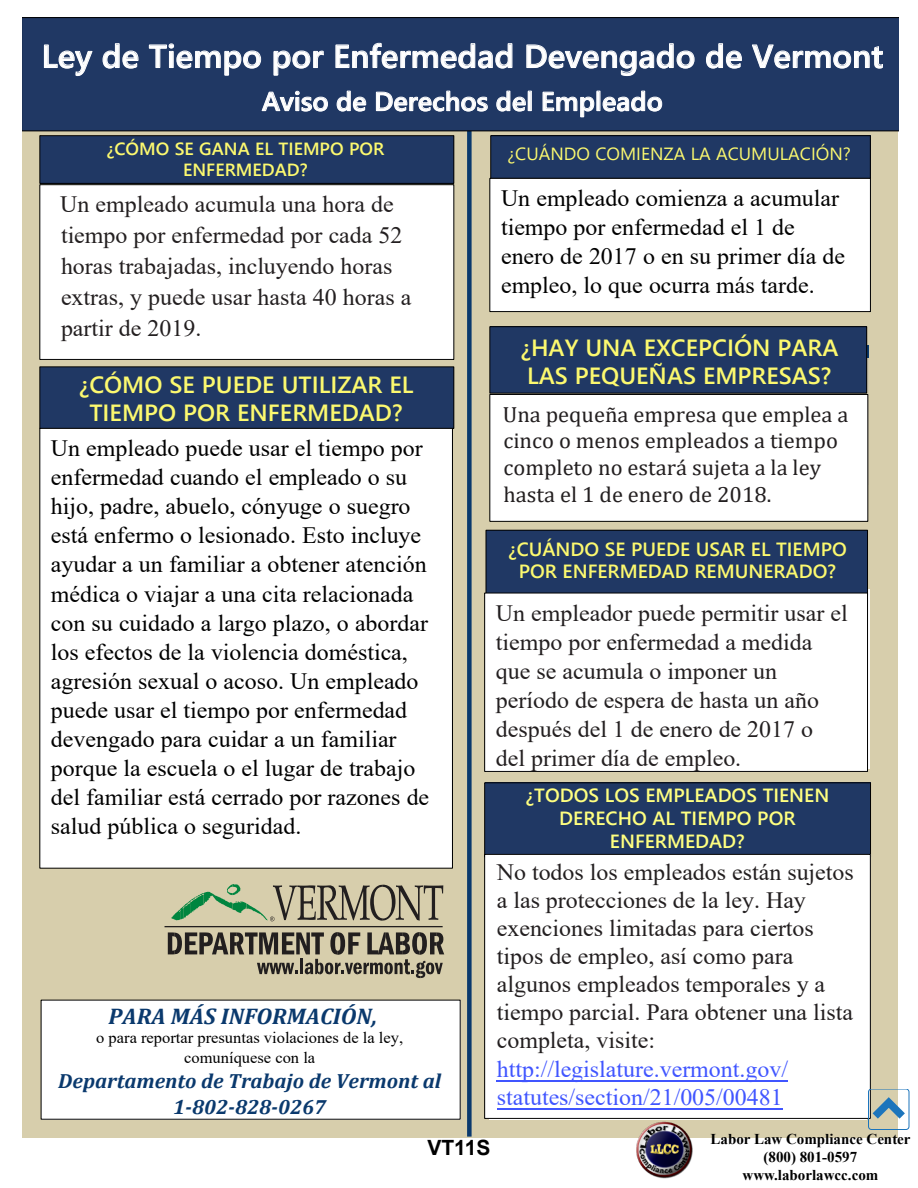
<style>
.page{position:relative;width:918px;height:1188px;background:#fff}
.page>*{position:absolute;margin:0;border:0;box-sizing:border-box;transform-origin:0 0}
.t1{font:600 32.25px "Segoe UI";color:#fff}
.t2{font:600 26.4px "Segoe UI";color:#fff}
.t3{font:23.4px/29.1px "Times New Roman";color:#000}
.t4{font:23.4px/28px "Times New Roman";color:#231f20}
.t5{font:600 23.4px/28px "Segoe UI";color:#fcf96f;text-align:center}
.t6{font:23.4px/28px "Times New Roman";color:#4055ff}
.t7{font:italic 700 22.65px "Cambria";color:#0a396d}
.t8{font:22.05px/26.7px "Cambria";color:#231f20}
.t9{font:700 21px "Arial";color:#000}
.t10{font:italic 700 20.55px/26.1px "Cambria";color:#0a396d;text-align:center}
.t11{font:600 19.05px/22.8px "Segoe UI";color:#ffff80;text-align:center}
.t12{font:600 19.05px/22.8px "Segoe UI";color:#fcf96f;text-align:center}
.t13{font:600 17.55px/21.1px "Segoe UI";color:#fcf96f;text-align:center}
.t14{font:17.55px "Segoe UI";color:#fcf96f}
.t15{font:16.2px/20.5px "Times New Roman";color:#000;text-align:center}
.t16{font:700 15px/18px "Times New Roman";color:#000;text-align:center}
</style>
<div class="page">
<div style="left:23px;top:131px;width:875px;height:1007px;background:#d7ceac"></div>
<hr style="left:165px;top:926px;width:278px;height:1px;background:#221f1f">
<svg style="left:168px;top:932px;width:276px;height:46px"></svg>
<svg style="left:171px;top:884px;width:272px;height:37px"></svg>
<div style="left:467px;top:81px;width:5px;height:1056px;background:#0a396d"></div>
<div style="left:40px;top:136px;width:414px;height:47px;background:#203864"></div>
<div style="left:39px;top:135px;width:415px;height:49px;border:1px solid #000"></div>
<div style="left:40px;top:367px;width:414px;height:61px;background:#203864"></div>
<div style="left:22px;top:17px;width:876px;height:114px;background:#203864"></div>
<div style="left:491px;top:136px;width:379px;height:42px;background:#203864"></div>
<div style="left:490px;top:135px;width:381px;height:44px;border:1px solid #000"></div>
<div style="left:490px;top:327px;width:377px;height:66px;background:#203864"></div>
<div style="left:489px;top:326px;width:378px;height:68px;border:1px solid #000"></div>
<div style="left:486px;top:530px;width:382px;height:65px;background:#203864"></div>
<div style="left:486px;top:530px;width:382px;height:66px;border:1px solid #000"></div>
<div style="left:485px;top:783px;width:386px;height:74px;background:#203864"></div>
<div style="left:484px;top:782px;width:387px;height:75px;border:1px solid #000"></div>
<div style="left:40px;top:185px;width:414px;height:174px;background:#fff"></div>
<div style="left:39px;top:184px;width:415px;height:176px;border:1px solid #000"></div>
<div style="left:490px;top:178px;width:380px;height:134px;background:#fff"></div>
<div style="left:489px;top:178px;width:382px;height:134px;border:1px solid #000"></div>
<div style="left:40px;top:428px;width:412px;height:440px;background:#fff"></div>
<div style="left:490px;top:394px;width:378px;height:127px;background:#fff"></div>
<div style="left:489px;top:394px;width:379px;height:128px;border:1px solid #000"></div>
<div style="left:485px;top:593px;width:383px;height:178px;background:#fff"></div>
<div style="left:484px;top:593px;width:384px;height:179px;border:1px solid #000"></div>
<div style="left:485px;top:854px;width:385px;height:264px;background:#fff"></div>
<div style="left:484px;top:854px;width:387px;height:265px;border:1px solid #000"></div>
<div style="left:41px;top:1000px;width:419px;height:119px;background:#fff"></div>
<hr style="left:497px;top:1080px;width:291px;height:2px;background:#4055ff">
<hr style="left:497px;top:1109px;width:286px;height:1px;background:#4055ff">
<img style="left:625px;top:1117px;width:77px;height:62px">
<div style="left:869px;top:1089px;width:40px;height:41px;border:1px solid #1c75bc;border-radius:3px"></div>
<svg style="left:869px;top:1092px;width:41px;height:35px"></svg>
<h1 class="t1" style="left:42px;top:26px;width:843px">Ley de Tiempo por Enfermedad Devengado de Vermont</h1>
<p class="t2" style="left:262px;top:76px;width:402px">Aviso de Derechos del Empleado</p>
<p class="t14" style="left:507px;top:138px;width:345px">¿CUÁNDO COMIENZA LA ACUMULACIÓN?</p>
<p class="t13" style="left:106px;top:137px;width:279px">¿CÓMO SE GANA EL TIEMPO POR<br>ENFERMEDAD?</p>
<p class="t4" style="left:60px;top:188px;width:353px;line-height:31px">Un empleado acumula una hora de tiempo por enfermedad por cada 52 horas trabajadas, incluyendo horas extras, y puede usar hasta 40 horas a partir de 2019.</p>
<p class="t3" style="left:501px;top:183px;width:346px">Un empleado comienza a acumular tiempo por enfermedad el 1 de enero de 2017 o en su primer día de empleo, lo que ocurra más tarde.</p>
<p class="t5" style="left:520px;top:331px;width:320px;text-align:left">¿HAY UNA EXCEPCIÓN PARA<br>LAS PEQUEÑAS EMPRESAS?</p>
<p class="t5" style="left:79px;top:369px;width:336px">¿CÓMO SE PUEDE UTILIZAR EL<br>TIEMPO POR ENFERMEDAD?</p>
<p class="t8" style="left:503px;top:401px;width:347px">Una pequeña empresa que emplea a cinco o menos empleados a tiempo completo no estará sujeta a la ley hasta el 1 de enero de 2018.</p>
<p class="t3" style="left:51px;top:433px;width:380px">Un empleado puede usar el tiempo por enfermedad cuando el empleado o su hijo, padre, abuelo, cónyuge o suegro está enfermo o lesionado. Esto incluye ayudar a un familiar a obtener atención médica o viajar a una cita relacionada con su cuidado a largo plazo, o abordar los efectos de la violencia doméstica, agresión sexual o acoso. Un empleado puede usar el tiempo por enfermedad devengado para cuidar a un familiar porque la escuela o el lugar de trabajo del familiar está cerrado por razones de salud pública o seguridad.</p>
<p class="t12" style="left:508px;top:536px;width:340px">¿CUÁNDO SE PUEDE USAR EL TIEMPO<br>POR ENFERMEDAD REMUNERADO?</p>
<p class="t4" style="left:496px;top:597px;width:353px;line-height:29.1px">Un empleador puede permitir usar el tiempo por enfermedad a medida que se acumula o imponer un período de espera de hasta un año después del 1 de enero de 2017 o del primer día de empleo.</p>
<p class="t11" style="left:526px;top:783px;width:305px">¿TODOS LOS EMPLEADOS TIENEN<br>DERECHO AL TIEMPO POR<br>ENFERMEDAD?</p>
<p class="t4" style="left:497px;top:857px;width:359px">No todos los empleados están sujetos a las protecciones de la ley. Hay exenciones limitadas para ciertos tipos de empleo, así como para algunos empleados temporales y a tiempo parcial. Para obtener una lista completa, visite:</p>
<p class="t6" style="left:497px;top:1054px;width:293px">http://legislature.vermont.gov/ statutes/section/21/005/00481</p>
<p class="t7" style="left:109px;top:1000px;width:270px">PARA MÁS INFORMACIÓN,</p>
<p class="t15" style="left:96px;top:1026px;width:308px">o para reportar presuntas violaciones de la ley, comuníquese con la</p>
<p class="t10" style="left:58px;top:1067px;width:384px">Departamento de Trabajo de Vermont al<br>1-802-828-0267</p>
<p class="t9" style="left:427px;top:1133px;width:65px">VT11S</p>
<p class="t16" style="left:711px;top:1130px;width:202px">Labor Law Compliance Center (800) 801-0597 www.laborlawcc.com</p>
</div>
